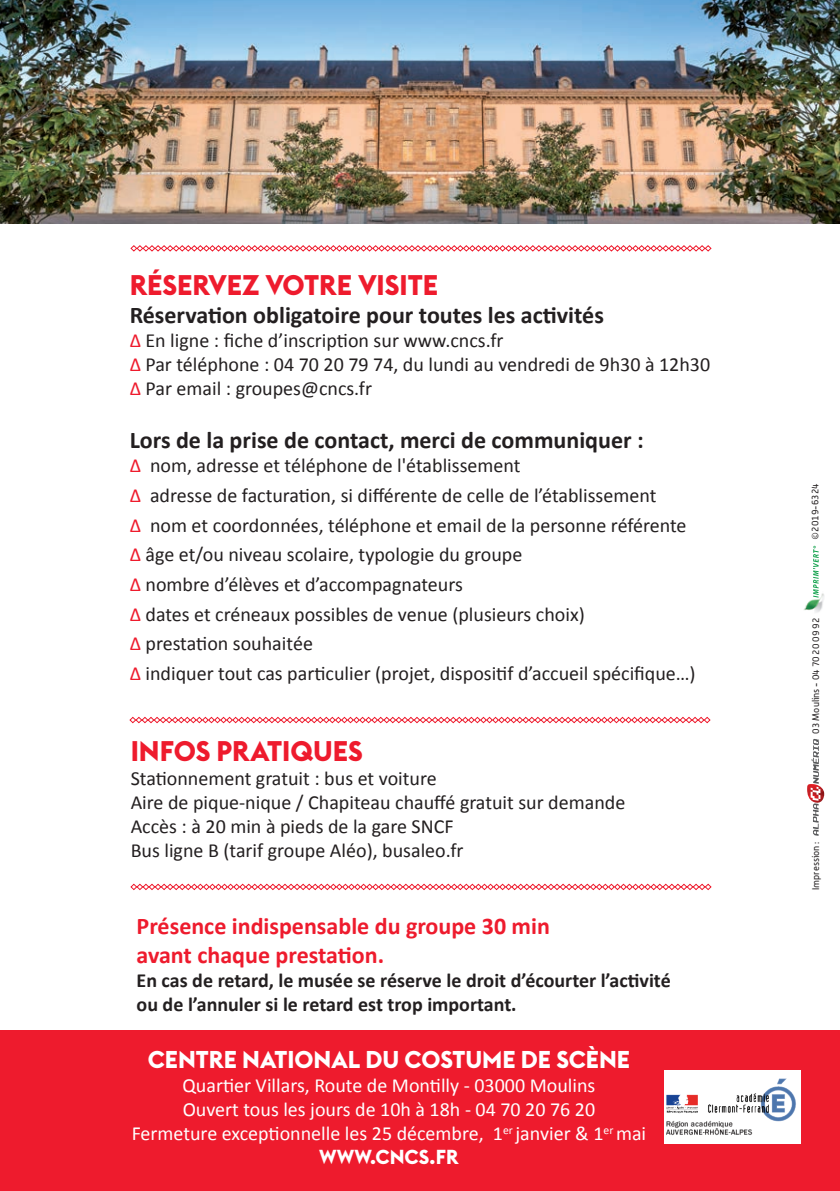
<style>
.page{position:relative;width:840px;height:1191px;background:#fff}
.page>*{position:absolute;margin:0;border:0;box-sizing:border-box;transform-origin:0 0}
.t1{font:700 28px "Euclid BP";color:#ee1b2d}
.t2{font:700 24px "Calibri";color:#231f20}
.t3{font:700 24px/28.8px "Calibri";color:#ee1b2d}
.t4{font:700 24px "Euclid BP";color:#fff}
.t5{font:20px/29.6px "Calibri";color:#231f20}
.t6{font:20px/24px "Calibri";color:#fff;text-align:center}
.t7{font:700 20px/24px "Calibri";color:#231f20}
.t8{font:700 20px "Euclid BP";color:#fff}
.t9{font:9.4px "Alwyn";color:#231f20}
.s1{color:#ee1b2d}
</style>
<div class="page">
<div style="left:0;top:1030px;width:839px;height:161px;background:#ee1b2d"></div>
<img style="left:0;top:0;width:839px;height:223px">
<svg style="left:129px;top:716px;width:581px;height:7px"></svg>
<svg style="left:130px;top:245px;width:581px;height:7px"></svg>
<svg style="left:130px;top:883px;width:581px;height:7px"></svg>
<div style="left:663px;top:1070px;width:137px;height:73px;background:#fff"></div>
<img style="left:666px;top:1078px;width:130px;height:58px">
<svg style="left:807px;top:739px;width:17px;height:97px"></svg>
<img style="left:803px;top:592px;width:21px;height:21px">
<svg style="left:812px;top:546px;width:6px;height:51px"></svg>
<h1 class="t1" style="left:130px;top:267px;width:50px">RÉSERVE</h1>
<h1 class="t1" style="left:242px;top:267px;width:42px">Z VOTRE</h1>
<h1 class="t1" style="left:358px;top:267px;width:15px">VISITE</h1>
<p class="t2" style="left:130px;top:300px;width:475px">Réservation obligatoire pour toutes les activités</p>
<p class="t5" style="left:130px;top:329px;width:581px;line-height:24px"><span class="s1">∆</span> En ligne : fiche d’inscription sur www.cncs.fr<br><span class="s1">∆</span> Par téléphone : 04 70 20 79 74, du lundi au vendredi de 9h30 à 12h30 <span class="s1">∆</span> Par email : groupes@cncs.fr</p>
<p class="t2" style="left:130px;top:425px;width:515px">Lors de la prise de contact, merci de communiquer :</p>
<p class="t5" style="left:130px;top:451px;width:567px"><span class="s1">∆</span> nom, adresse et téléphone de l'établissement<br><span class="s1">∆</span> adresse de facturation, si différente de celle de l’établissement<br><span class="s1">∆</span> nom et coordonnées, téléphone et email de la personne référente <span class="s1">∆</span> âge et/ou niveau scolaire, typologie du groupe<br><span class="s1">∆</span> nombre d’élèves et d’accompagnateurs<br><span class="s1">∆</span> dates et créneaux possibles de venue (plusieurs choix)<br><span class="s1">∆</span> prestation souhaitée<br><span class="s1">∆</span> indiquer tout cas particulier (projet, dispositif d’accueil spécifique…)</p>
<h1 class="t1" style="left:131px;top:733px;width:27px">INFOS</h1>
<h1 class="t1" style="left:216px;top:733px;width:16px">PRATI</h1>
<h1 class="t1" style="left:290px;top:733px;width:40px">QUES</h1>
<p class="t5" style="left:131px;top:766px;width:496px;line-height:24px">Stationnement gratuit : bus et voiture<br>Aire de pique-nique / Chapiteau chauffé gratuit sur demande Accès : à 20 min à pieds de la gare SNCF<br>Bus ligne B (tarif groupe Aléo), busaleo.fr</p>
<p class="t3" style="left:136px;top:912px;width:414px">Présence indispensable du groupe 30 min avant chaque prestation.</p>
<p class="t7" style="left:136px;top:968px;width:535px">En cas de retard, le musée se réserve le droit d’écourter l’activité ou de l’annuler si le retard est trop important.</p>
<p class="t4" style="left:148px;top:1044px;width:32px">CENTRE</p>
<p class="t4" style="left:242px;top:1044px;width:16px">NATIONAL</p>
<p class="t4" style="left:365px;top:1044px;width:56px">DU COSTU</p>
<p class="t4" style="left:482px;top:1044px;width:132px">MEDE SCÈNE</p>
<p class="t6" style="left:132px;top:1073px;width:515px">Quartier Villars, Route de Montilly - 03000 Moulins<br>Ouvert tous les jours de 10h à 18h - 04 70 20 76 20<br>Fermeture exceptionnelle les 25 décembre, 1<sup>er</sup> janvier &amp; 1<sup>er</sup> mai</p>
<p class="t8" style="left:319px;top:1144px;width:71px">WWW.CNCS</p>
<p class="t8" style="left:429px;top:1144px;width:19px">.FR</p>
<p class="t9" style="left:809px;top:539px;width:58px;rotate:-90deg">©2019-6324</p>
<p class="t9" style="left:809px;top:733px;width:117px;rotate:-90deg">03 Moulins - 04 70 20 09 92</p>
<p class="t9" style="left:809px;top:890px;width:50px;rotate:-90deg">Impression :</p>
</div>
